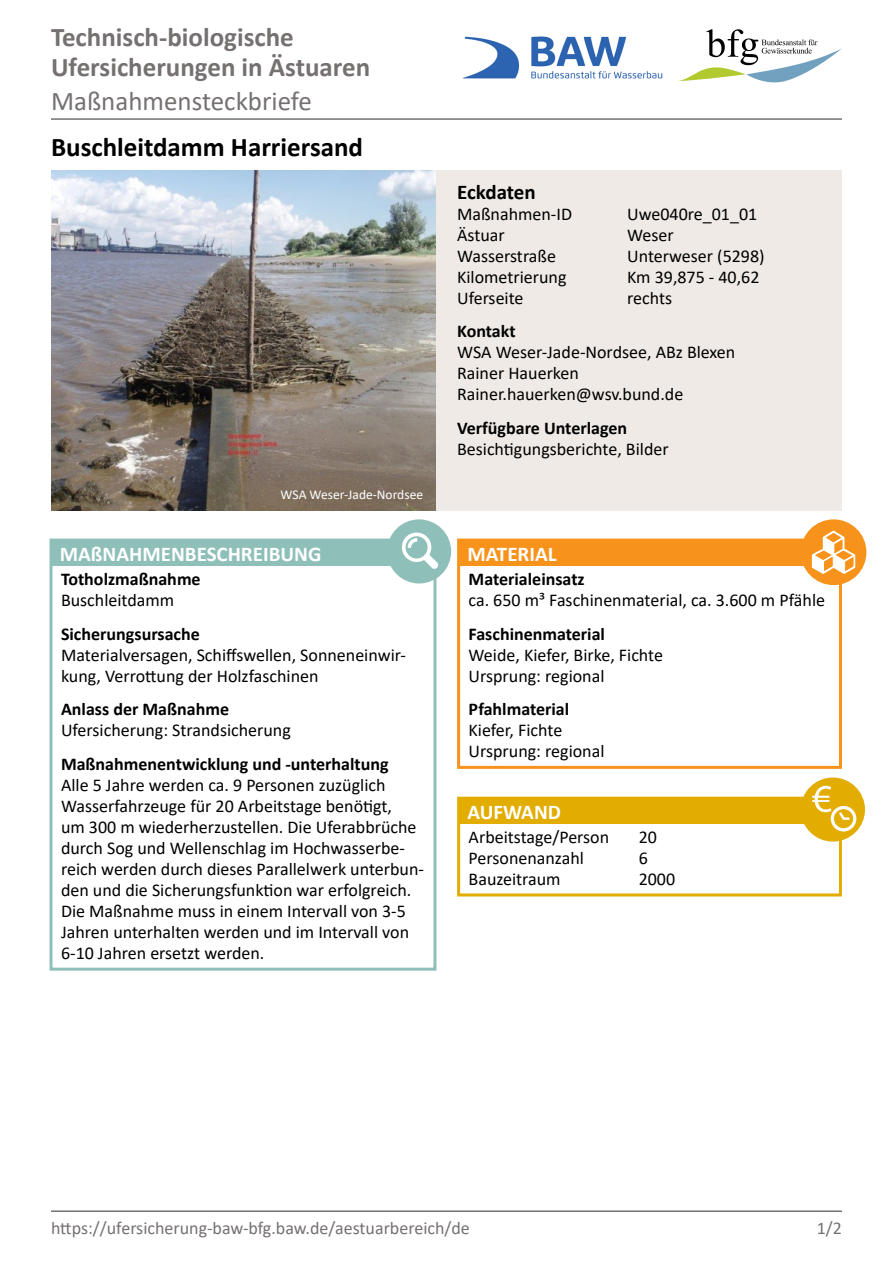
<style>
.page{position:relative;width:893px;height:1263px;background:#fff}
.page>*{position:absolute;margin:0;border:0;box-sizing:border-box;transform-origin:0 0}
.t1{font:700 27px/30px "Calibri";color:#767171}
.t2{font:700 27px "Calibri";color:#000}
.t3{font:27px "Calibri";color:#767171}
.t4{font:700 21px "Calibri";color:#fff}
.t5{font:700 21px "Calibri";letter-spacing:-.01em;color:#000}
.t6{font:18px/21px "Calibri";color:#000}
.t7{font:700 18px "Calibri";color:#000}
.t8{font:18px "Calibri";color:#767171}
.t9{font:13.5px "Calibri";color:#fff}
</style>
<div class="page">
<img style="left:463px;top:36px;width:200px;height:43px">
<svg style="left:678px;top:29px;width:164px;height:53px"></svg>
<hr style="left:51px;top:118px;width:791px;height:2px;background:#767171">
<hr style="left:51px;top:1210px;width:791px;height:2px;background:#767171">
<div style="left:51px;top:170px;width:791px;height:340px;background:#efeae5"></div>
<img style="left:51px;top:170px;width:385px;height:340px">
<div style="left:50px;top:539px;width:386px;height:432px;border:3px solid #8fbfb9"></div>
<div style="left:51px;top:540px;width:384px;height:26px;background:#8fbfb9"></div>
<div style="left:387px;top:519px;width:64px;height:64px;background:#8fbfb9;border-radius:50%"></div>
<svg style="left:402px;top:532px;width:36px;height:37px"></svg>
<div style="left:457px;top:538px;width:385px;height:231px;border:3px solid #f7931b"></div>
<div style="left:457px;top:797px;width:385px;height:99px;border:3px solid #e2ac00"></div>
<div style="left:459px;top:798px;width:383px;height:26px;background:#e2ac00"></div>
<div style="left:801px;top:777px;width:64px;height:64px;background:#e2ac00;border-radius:50%"></div>
<svg style="left:812px;top:786px;width:44px;height:45px"></svg>
<div style="left:459px;top:540px;width:383px;height:26px;background:#f7931b"></div>
<div style="left:801px;top:520px;width:65px;height:64px;background:#f7931b;border-radius:50%"></div>
<div style="left:801px;top:519px;width:65px;height:66px;border:1px solid #f7931b;border-radius:50%"></div>
<svg style="left:812px;top:530px;width:43px;height:44px"></svg>
<h1 class="t1" style="left:51px;top:22px;width:321px">Technisch-biologische<br>Ufersicherungen in Ästuaren</h1>
<h1 class="t3" style="left:51px;top:83px;width:262px">Maßnahmensteckbriefe</h1>
<h1 class="t2" style="left:51px;top:128px;width:314px">Buschleitdamm Harriersand</h1>
<p class="t9" style="left:281px;top:485px;width:144px">WSA Weser-Jade-Nordsee</p>
<p class="t4" style="left:60px;top:539px;width:263px">MAßNAHMENBESCHREIBUNG</p>
<p class="t7" style="left:61px;top:566px;width:141px">Totholzmaßnahme</p>
<p class="t6" style="left:61px;top:589px;width:115px">Buschleitdamm</p>
<p class="t7" style="left:61px;top:621px;width:140px">Sicherungsursache</p>
<p class="t6" style="left:61px;top:644px;width:346px">Materialversagen, Schiffswellen, Sonneneinwir&shy;kung, Verrottung der Holzfaschinen</p>
<p class="t7" style="left:61px;top:697px;width:170px">Anlass der Maßnahme</p>
<p class="t6" style="left:61px;top:719px;width:231px">Ufersicherung: Strandsicherung</p>
<p class="t7" style="left:61px;top:751px;width:329px">Maßnahmenentwicklung und -unterhaltung</p>
<p class="t6" style="left:61px;top:774px;width:364px">Alle 5 Jahre werden ca. 9 Personen zuzüglich Wasserfahrzeuge für 20 Arbeitstage benötigt,<br>um 300 m wiederherzustellen. Die Uferabbrüche durch Sog und Wellenschlag im Hochwasserbe&shy;reich werden durch dieses Parallelwerk unterbun&shy;den und die Sicherungsfunktion war erfolgreich.<br>Die Maßnahme muss in einem Intervall von 3-5<br>Jahren unterhalten werden und im Intervall von 6-10 Jahren ersetzt werden.</p>
<p class="t5" style="left:457px;top:177px;width:80px">Eckdaten</p>
<p class="t6" style="left:457px;top:203px;width:116px">Maßnahmen-ID</p>
<p class="t6" style="left:627px;top:203px;width:132px">Uwe040re_01_01</p>
<p class="t6" style="left:457px;top:224px;width:49px">Ästuar</p>
<p class="t6" style="left:627px;top:224px;width:48px">Weser</p>
<p class="t6" style="left:457px;top:245px;width:100px">Wasserstraße</p>
<p class="t6" style="left:627px;top:245px;width:139px">Unterweser (5298)</p>
<p class="t6" style="left:457px;top:266px;width:111px">Kilometrierung</p>
<p class="t6" style="left:627px;top:266px;width:134px">Km 39,875 - 40,62</p>
<p class="t6" style="left:457px;top:287px;width:68px">Uferseite</p>
<p class="t6" style="left:627px;top:287px;width:46px">rechts</p>
<p class="t7" style="left:457px;top:319px;width:60px">Kontakt</p>
<p class="t6" style="left:457px;top:341px;width:280px">WSA Weser-Jade-Nordsee, ABz Blexen<br>Rainer Hauerken<br>Rainer.hauerken@wsv.bund.de</p>
<p class="t7" style="left:457px;top:415px;width:172px">Verfügbare Unterlagen</p>
<p class="t6" style="left:457px;top:438px;width:213px">Besichtigungsberichte, Bilder</p>
<p class="t4" style="left:467px;top:539px;width:91px">MATERIAL</p>
<p class="t7" style="left:469px;top:566px;width:118px">Materialeinsatz</p>
<p class="t6" style="left:469px;top:589px;width:358px">ca. 650 m³ Faschinenmaterial, ca. 3.600 m Pfähle</p>
<p class="t7" style="left:469px;top:621px;width:138px">Faschinenmaterial</p>
<p class="t6" style="left:469px;top:644px;width:196px">Weide, Kiefer, Birke, Fichte<br>Ursprung: regional</p>
<p class="t7" style="left:469px;top:697px;width:102px">Pfahlmaterial</p>
<p class="t6" style="left:469px;top:719px;width:137px">Kiefer, Fichte<br>Ursprung: regional</p>
<p class="t4" style="left:467px;top:797px;width:95px">AUFWAND</p>
<p class="t6" style="left:469px;top:826px;width:142px">Arbeitstage/Person</p>
<p class="t6" style="left:639px;top:826px;width:20px">20</p>
<p class="t6" style="left:469px;top:847px;width:117px">Personenanzahl</p>
<p class="t6" style="left:639px;top:847px;width:11px">6</p>
<p class="t6" style="left:469px;top:868px;width:94px">Bauzeitraum</p>
<p class="t6" style="left:639px;top:868px;width:38px">2000</p>
<p class="t8" style="left:51px;top:1215px;width:420px">https://ufersicherung-baw-bfg.baw.de/aestuarbereich/de</p>
<p class="t8" style="left:817px;top:1215px;width:27px">1/2</p>
</div>
